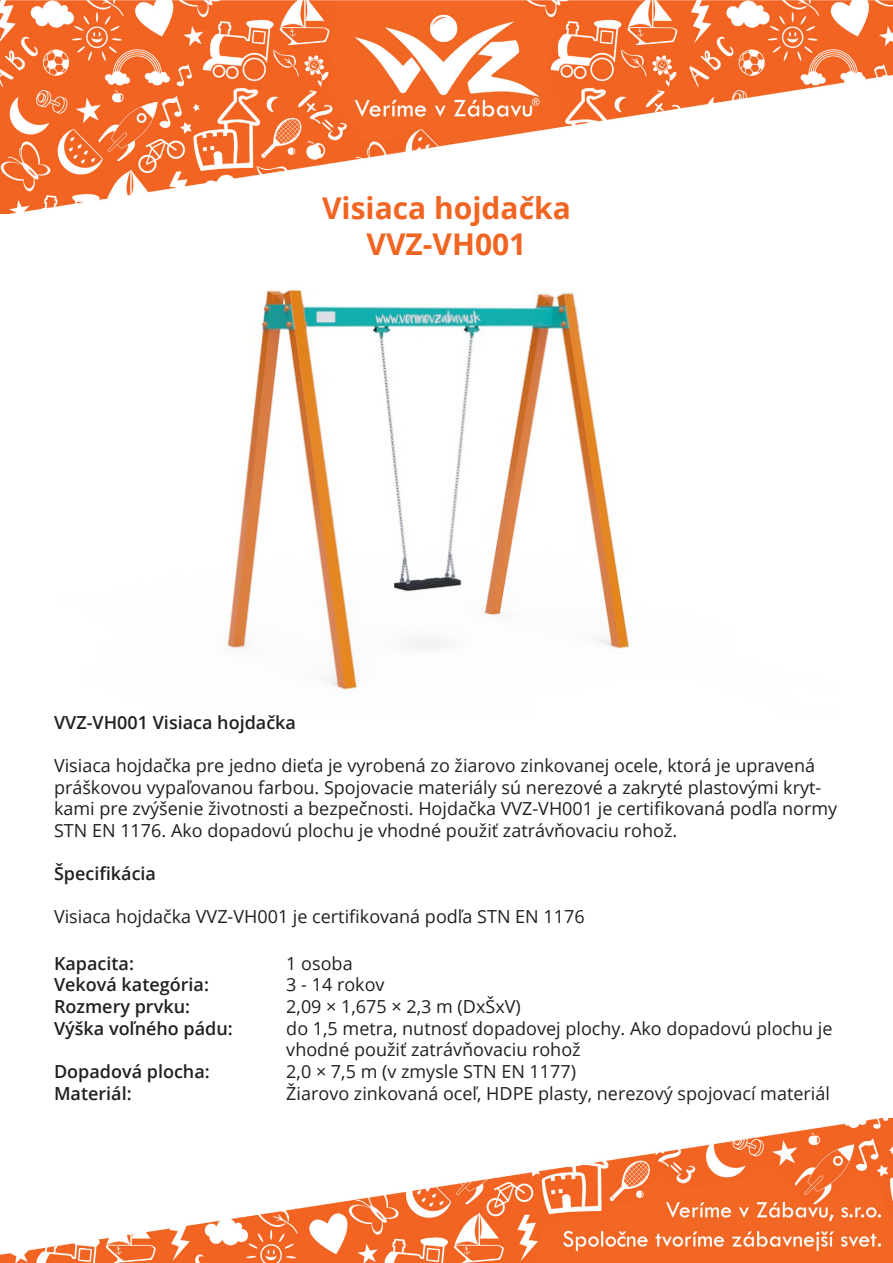
<style>
.page{position:relative;width:893px;height:1263px;background:#fff}
.page>*{position:absolute;margin:0;border:0;box-sizing:border-box;transform-origin:0 0}
.Veľký_Nádpis_-_Oranž{font:700 30px "Open Sans";color:#f16523}
.Text_čierna_12pt{font:18px/21.6px "Open Sans";color:#231f20}
.Malý_nádpis_-_čierna{font:600 18px "Open Sans";color:#231f20}
</style>
<div class="page">
<img style="left:0;top:0;width:893px;height:214px">
<img style="left:0;top:1118px;width:893px;height:145px">
<img style="left:224px;top:289px;width:406px;height:401px">
<p class="Veľký_Nádpis_-_Oranž" style="left:322px;top:187px;width:250px">Visiaca hojdačka</p>
<p class="Veľký_Nádpis_-_Oranž" style="left:367px;top:223px;width:161px">VVZ-VH001</p>
<p class="Malý_nádpis_-_čierna" style="left:54px;top:710px;width:243px">VVZ-VH001 Visiaca hojdačka</p>
<p class="Text_čierna_12pt" style="left:54px;top:754px;width:785px">Visiaca hojdačka pre jedno dieťa je vyrobená zo žiarovo zinkovanej ocele, ktorá je upravená práškovou vypaľovanou farbou. Spojovacie materiály sú nerezové a zakryté plastovými kryt&shy;kami pre zvýšenie životnosti a bezpečnosti. Hojdačka VVZ-VH001 je certifikovaná podľa normy STN EN 1176. Ako dopadovú plochu je vhodné použiť zatrávňovaciu rohož.</p>
<p class="Malý_nádpis_-_čierna" style="left:54px;top:861px;width:104px">Špecifikácia</p>
<p class="Text_čierna_12pt" style="left:54px;top:905px;width:532px">Visiaca hojdačka VVZ-VH001 je certifikovaná podľa STN EN 1176</p>
<p class="Malý_nádpis_-_čierna" style="left:54px;top:951px;width:81px">Kapacita:</p>
<p class="Malý_nádpis_-_čierna" style="left:54px;top:972px;width:156px">Veková kategória:</p>
<p class="Malý_nádpis_-_čierna" style="left:54px;top:994px;width:138px">Rozmery prvku:</p>
<p class="Malý_nádpis_-_čierna" style="left:54px;top:1016px;width:180px">Výška voľného pádu:</p>
<p class="Malý_nádpis_-_čierna" style="left:54px;top:1059px;width:157px">Dopadová plocha:</p>
<p class="Malý_nádpis_-_čierna" style="left:54px;top:1080px;width:79px">Materiál:</p>
<p class="Text_čierna_12pt" style="left:286px;top:952px;width:68px">1 osoba</p>
<p class="Text_čierna_12pt" style="left:286px;top:974px;width:100px">3 - 14 rokov</p>
<p class="Text_čierna_12pt" style="left:286px;top:995px;width:236px">2,09 × 1,675 × 2,3 m (DxŠxV)</p>
<p class="Text_čierna_12pt" style="left:286px;top:1017px;width:548px">do 1,5 metra, nutnosť dopadovej plochy. Ako dopadovú plochu je vhodné použiť zatrávňovaciu rohož</p>
<p class="Text_čierna_12pt" style="left:286px;top:1060px;width:291px">2,0 × 7,5 m (v zmysle STN EN 1177)</p>
<p class="Text_čierna_12pt" style="left:286px;top:1082px;width:545px">Žiarovo zinkovaná oceľ, HDPE plasty, nerezový spojovací materiál</p>
</div>
